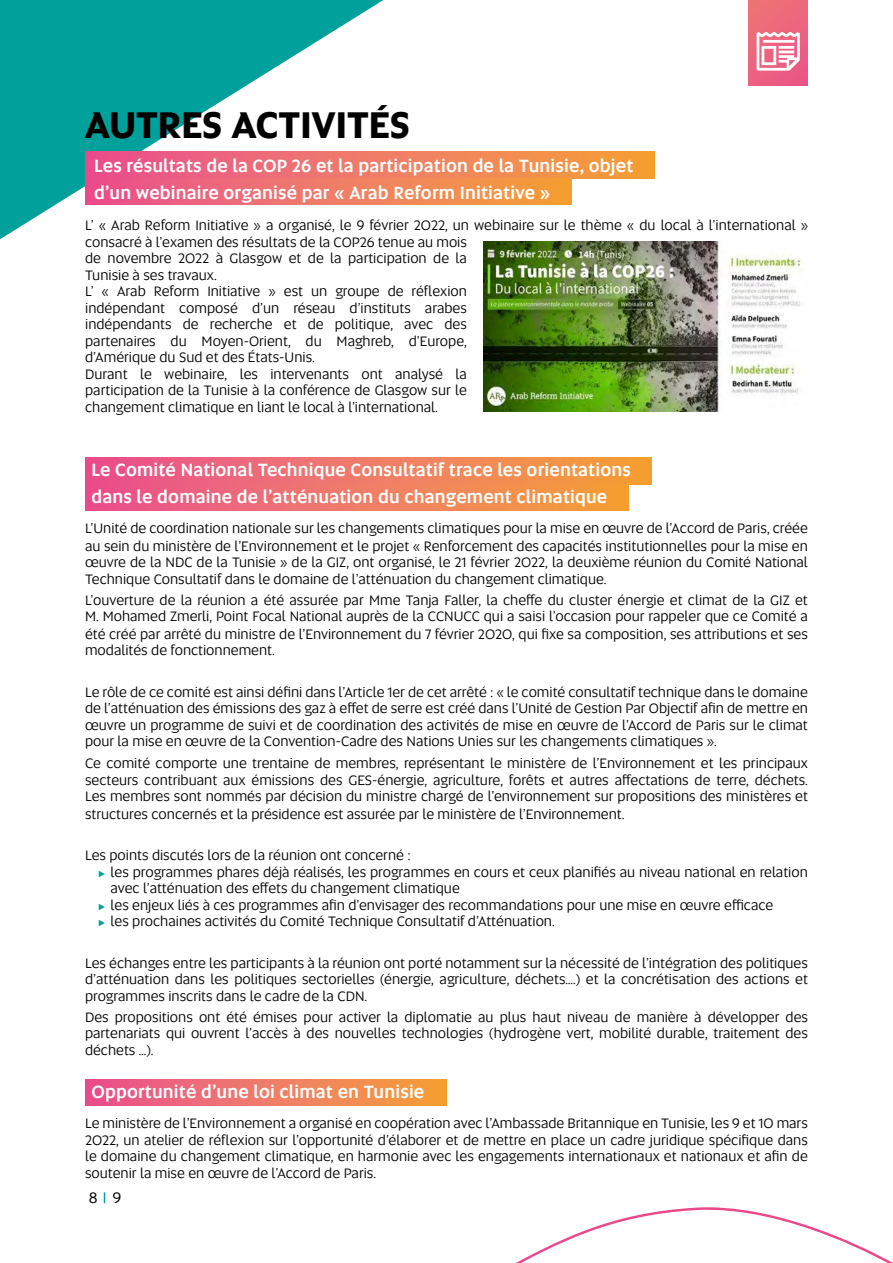
<style>
.page{position:relative;width:893px;height:1263px;background:#fff}
.page>*{position:absolute;margin:0;border:0;box-sizing:border-box;transform-origin:0 0}
.t1{font:700 37.5px "Altis";color:#000}
.t2{font:500 18px/27px "Altis";letter-spacing:.01em;color:#fff}
.t3{font:500 15px "Ko Ho";color:#000}
.t4{font:14.25px/16.5px "Altis";color:#000;text-align:justify}
.s1{font-size:10.5px;color:#00a19a}
</style>
<div class="page">
<svg style="left:0;top:0;width:416px;height:240px;fill:#00a19a"></svg>
<svg style="left:516px;top:1207px;width:374px;height:56px"></svg>
<div style="left:748px;top:0;width:60px;height:85px;background:linear-gradient(to right,#ee6f7b,#ec5f80)"></div>
<svg style="left:757px;top:32px;width:43px;height:39px"></svg>
<div style="left:85px;top:152px;width:569px;height:26px;background:linear-gradient(to right,#e95093,#f5a239)"></div>
<div style="left:85px;top:178px;width:486px;height:27px;background:linear-gradient(to right,#e95093,#f5a239)"></div>
<div style="left:85px;top:458px;width:566px;height:26px;background:linear-gradient(to right,#e95093,#f5a239)"></div>
<div style="left:85px;top:484px;width:543px;height:27px;background:linear-gradient(to right,#e95093,#f5a239)"></div>
<img style="left:484px;top:241px;width:318px;height:170px">
<div style="left:85px;top:1079px;width:361px;height:27px;background:linear-gradient(to right,#e95093,#f5a239)"></div>
<h1 class="t1" style="left:85px;top:97px;width:327px">AUTRES ACTIVITÉS</h1>
<p class="t2" style="left:94px;top:151px;width:541px">Les résultats de la COP 26 et la participation de la Tunisie, objet d’un webinaire organisé par « Arab Reform Initiative »</p>
<p class="t4" style="left:85px;top:217px;width:725px;text-align:left">L’ « Arab Reform Initiative » a organisé, le 9 février 2022, un webinaire sur le thème « du local à l’international » consacré à l’examen des résultats de la COP26 tenue au mois<br>de novembre 2022 à Glasgow et de la participation de la<br>Tunisie à ses travaux.<br>L’ « Arab Reform Initiative » est un groupe de réflexion<br>indépendant composé d’un réseau d’instituts arabes<br>indépendants de recherche et de politique, avec des<br>partenaires du Moyen-Orient, du Maghreb, d’Europe,<br>d’Amérique du Sud et des États-Unis.<br>Durant le webinaire, les intervenants ont analysé la<br>participation de la Tunisie à la conférence de Glasgow sur le<br>changement climatique en liant le local à l’international.</p>
<p class="t2" style="left:91px;top:455px;width:541px">Le Comité National Technique Consultatif trace les orientations dans le domaine de l’atténuation du changement climatique</p>
<p class="t4" style="left:85px;top:519px;width:724px;line-height:17px">L’Unité de coordination nationale sur les changements climatiques pour la mise en œuvre de l’Accord de Paris, créée au sein du ministère de l’Environnement et le projet « Renforcement des capacités institutionnelles pour la mise en œuvre de la NDC de la Tunisie » de la GIZ, ont organisé, le 21 février 2022, la deuxième réunion du Comité National Technique Consultatif dans le domaine de l’atténuation du changement climatique.</p>
<p class="t4" style="left:85px;top:591px;width:724px;line-height:17px">L’ouverture de la réunion a été assurée par Mme Tanja Faller, la cheffe du cluster énergie et climat de la GIZ et M. Mohamed Zmerli, Point Focal National auprès de la CCNUCC qui a saisi l’occasion pour rappeler que ce Comité a été créé par arrêté du ministre de l’Environnement du 7 février 2020, qui fixe sa composition, ses attributions et ses modalités de fonctionnement.</p>
<p class="t4" style="left:85px;top:683px;width:724px">Le rôle de ce comité est ainsi défini dans l’Article 1er de cet arrêté : « le comité consultatif technique dans le domaine de l’atténuation des émissions des gaz à effet de serre est créé dans l’Unité de Gestion Par Objectif afin de mettre en œuvre un programme de suivi et de coordination des activités de mise en œuvre de l’Accord de Paris sur le climat pour la mise en œuvre de la Convention-Cadre des Nations Unies sur les changements climatiques ».</p>
<p class="t4" style="left:85px;top:754px;width:724px;line-height:17px">Ce comité comporte une trentaine de membres, représentant le ministère de l’Environnement et les principaux secteurs contribuant aux émissions des GES-énergie, agriculture, forêts et autres affectations de terre, déchets.<br>Les membres sont nommés par décision du ministre chargé de l’environnement sur propositions des ministères et structures concernés et la présidence est assurée par le ministère de l’Environnement.</p>
<p class="t4" style="left:85px;top:847px;width:327px">Les points discutés lors de la réunion ont concerné :</p>
<p class="t4" style="left:98px;top:863px;width:712px"><span class="s1">⊲</span> les programmes phares déjà réalisés, les programmes en cours et ceux planifiés au niveau national en relation</p>
<p class="t4" style="left:111px;top:880px;width:351px">avec l’atténuation des effets du changement climatique</p>
<p class="t4" style="left:98px;top:896px;width:677px"><span class="s1">⊲</span> les enjeux liés à ces programmes afin d’envisager des recommandations pour une mise en œuvre efficace</p>
<p class="t4" style="left:98px;top:913px;width:458px"><span class="s1">⊲</span> les prochaines activités du Comité Technique Consultatif d’Atténuation.</p>
<p class="t4" style="left:85px;top:954px;width:724px">Les échanges entre les participants à la réunion ont porté notamment sur la nécessité de l’intégration des politiques d’atténuation dans les politiques sectorielles (énergie, agriculture, déchets….) et la concrétisation des actions et programmes inscrits dans le cadre de la CDN.</p>
<p class="t4" style="left:85px;top:1008px;width:724px">Des propositions ont été émises pour activer la diplomatie au plus haut niveau de manière à développer des partenariats qui ouvrent l’accès à des nouvelles technologies (hydrogène vert, mobilité durable, traitement des déchets …).</p>
<p class="t2" style="left:91px;top:1078px;width:334px">Opportunité d’une loi climat en Tunisie</p>
<p class="t4" style="left:85px;top:1115px;width:724px">Le ministère de l’Environnement a organisé en coopération avec l’Ambassade Britannique en Tunisie, les 9 et 10 mars 2022, un atelier de réflexion sur l’opportunité d’élaborer et de mettre en place un cadre juridique spécifique dans le domaine du changement climatique, en harmonie avec les engagements internationaux et nationaux et afin de soutenir la mise en œuvre de l’Accord de Paris.</p>
<p class="t3" style="left:89px;top:1186px;width:34px">8 9</p>
</div>
